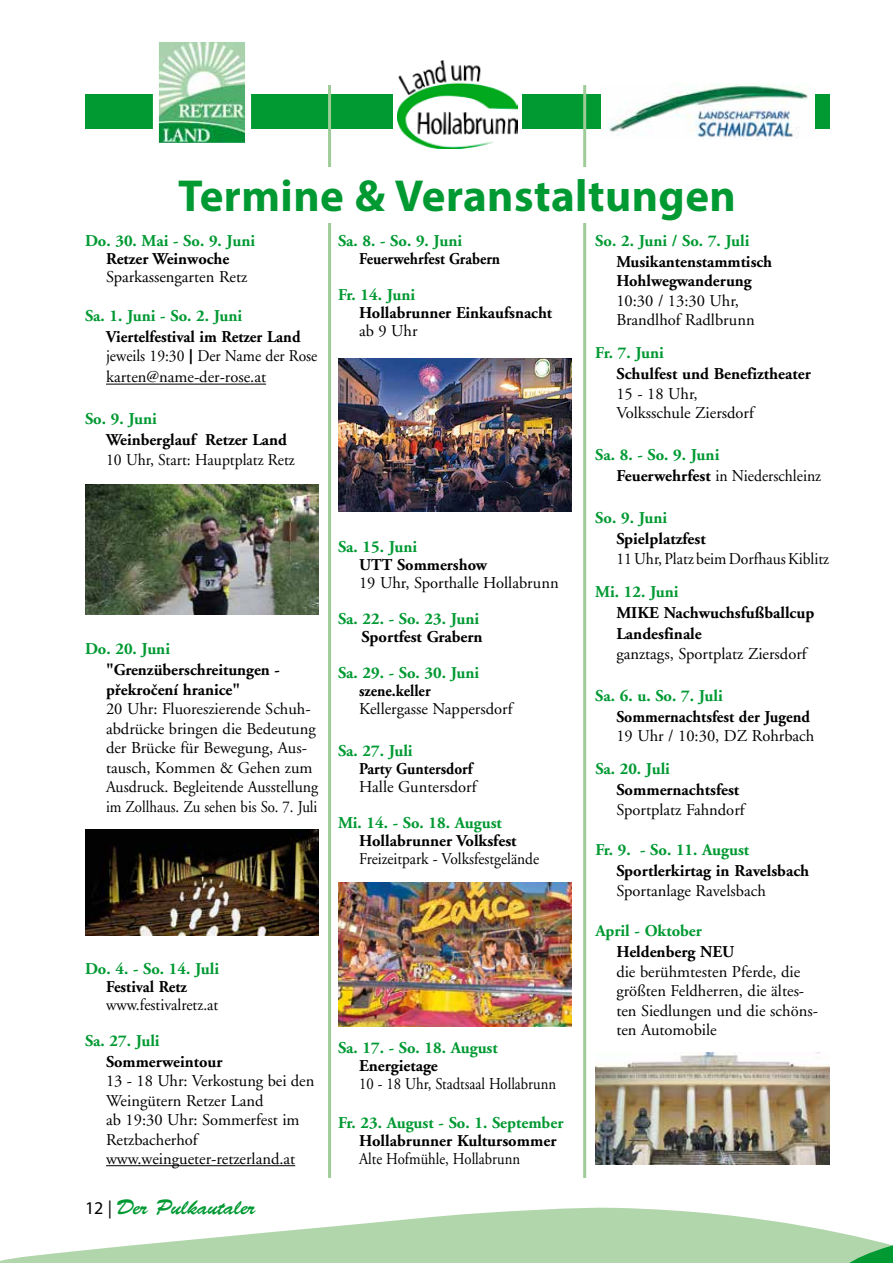
<style>
.page{position:relative;width:893px;height:1263px;background:#fff}
.page>*{position:absolute;margin:0;border:0;box-sizing:border-box;transform-origin:0 0}
.t1{font:700 45px "Myriad Pro";letter-spacing:.01em;color:#009932}
.t2{font:21px "Brush Script Std";color:#009932}
.t3{font:16.5px/19.5px "Adobe Garamond";color:#000}
.t4{font:700 16.5px "Adobe Garamond";color:#009932}
.t5{font:700 16.5px/19.5px "Adobe Garamond";color:#000}
.t6{font:16.5px/21px "Adobe Garamond";color:#000;scale:.95 1}
.t7{font:700 16.5px/19.5px "Adobe Garamond";color:#000;scale:.96 1}
.t8{font:16.5px "Adobe Garamond";color:#000;scale:.89 1}
.t9{font:16.5px "Adobe Garamond";color:#000;scale:.93 1}
.t10{font:700 16.5px "Adobe Garamond";color:#000;scale:.92 1}
.t11{font:700 16.5px "Adobe Garamond";color:#000;scale:.91 1}
.t12{font:700 16.5px "Adobe Garamond";color:#000;scale:.95 1}
.s1{font-weight:400}
.s2{font-family:"Arial Rounded MT Bold";font-weight:400}
.s3{font-weight:700;color:#009932}
.s4{font-weight:700}
.s5{font-family:"Adobe Garamond Pro";font-weight:700}
.s6{font-family:"Myriad Pro";font-size:18px;color:#000}
</style>
<div class="page">
<svg style="left:0;top:1207px;width:842px;height:56px;fill:#b2d6ab"></svg>
<svg style="left:842px;top:1233px;width:51px;height:30px"></svg>
<div style="left:85px;top:95px;width:744px;height:34px;background:#009932"></div>
<img style="left:160px;top:43px;width:84px;height:99px">
<div style="left:153px;top:36px;width:98px;height:113px;border:6px solid #fff"></div>
<img style="left:602px;top:84px;width:212px;height:56px">
<div style="left:393px;top:61px;width:129px;height:88px;background:#fff"></div>
<img style="left:397px;top:61px;width:121px;height:88px">
<hr style="left:328px;top:85px;width:3px;height:1093px;background:#9ecc97">
<hr style="left:583px;top:85px;width:3px;height:1093px;background:#9ecc97">
<div style="left:85px;top:167px;width:744px;height:55px;background:#fff"></div>
<hr style="left:106px;top:384px;width:160px;height:1px;background:#000">
<hr style="left:106px;top:1165px;width:189px;height:1px;background:#000">
<img style="left:85px;top:485px;width:234px;height:129px">
<img style="left:595px;top:1052px;width:234px;height:113px">
<img style="left:85px;top:829px;width:234px;height:106px">
<img style="left:338px;top:882px;width:234px;height:145px">
<img style="left:338px;top:358px;width:234px;height:153px">
<h1 class="t1" style="left:178px;top:167px;width:559px">Termine &amp; Veranstaltungen</h1>
<p class="t4" style="left:85px;top:232px;width:172px">Do. 30. Mai - So. 9. Juni</p>
<p class="t5" style="left:106px;top:249px;width:125px">Retzer Weinwoche</p>
<p class="t3" style="left:106px;top:267px;width:143px">Sparkassengarten Retz</p>
<p class="t4" style="left:85px;top:307px;width:159px">Sa. 1. Juni - So. 2. Juni</p>
<p class="t7" style="left:106px;top:327px;width:222px">Viertelfestival im Retzer Land <span class="s1">jeweils 19:30</span> <span class="s2">|</span> <span class="s1">Der Name der Rose</span></p>
<p class="t3" style="left:106px;top:368px;width:162px">karten@name-der-rose.at</p>
<p class="t4" style="left:85px;top:410px;width:73px">So. 9. Juni</p>
<p class="t5" style="left:106px;top:431px;width:182px">Weinberglauf Retzer Land</p>
<p class="t6" style="left:106px;top:450px;width:200px">10 Uhr, Start: Hauptplatz Retz</p>
<p class="t4" style="left:595px;top:232px;width:156px">So. 2. Juni / So. 7. Juli</p>
<p class="t5" style="left:616px;top:252px;width:157px">Musikantenstammtisch<br>Hohlwegwanderung</p>
<p class="t3" style="left:616px;top:291px;width:140px">10:30 / 13:30 Uhr,<br>Brandlhof Radlbrunn</p>
<p class="t4" style="left:595px;top:344px;width:70px">Fr. 7. Juni</p>
<p class="t5" style="left:616px;top:365px;width:196px">Schulfest und Benefiztheater</p>
<p class="t3" style="left:616px;top:384px;width:139px">15 - 18 Uhr,<br>Volksschule Ziersdorf</p>
<p class="t6" style="left:616px;top:445px;width:217px;text-indent:-21px"><span class="s3">Sa. 8. - So. 9. Juni<br></span><span class="s4">Feuerwehrfest</span> in Niederschleinz</p>
<p class="t4" style="left:595px;top:509px;width:73px">So. 9. Juni</p>
<p class="t5" style="left:616px;top:530px;width:91px">Spielplatzfest</p>
<p class="t6" style="left:616px;top:549px;width:226px">11 Uhr, Platz beim Dorfhaus Kiblitz</p>
<p class="t4" style="left:595px;top:583px;width:85px">Mi. 12. Juni</p>
<p class="t5" style="left:616px;top:603px;width:200px;line-height:21px">MIKE Nachwuchsfußballcup<br>Landesfinale</p>
<p class="t3" style="left:616px;top:644px;width:192px">ganztags, Sportplatz Ziersdorf</p>
<p class="t4" style="left:595px;top:686px;width:129px">Sa. 6. u. So. 7. Juli</p>
<p class="t7" style="left:616px;top:707px;width:203px">Sommernachtsfest der Jugend</p>
<p class="t3" style="left:616px;top:726px;width:200px">19 Uhr / 10:30, DZ Rohrbach</p>
<p class="t4" style="left:595px;top:760px;width:76px">Sa. 20. Juli</p>
<p class="t5" style="left:616px;top:780px;width:124px">Sommernachtsfest</p>
<p class="t3" style="left:616px;top:800px;width:130px">Sportplatz Fahndorf</p>
<p class="t4" style="left:595px;top:841px;width:155px">Fr. 9. - So. 11. August</p>
<p class="t5" style="left:616px;top:861px;width:194px">Sportlerkirtag in Ravelsbach</p>
<p class="t3" style="left:616px;top:881px;width:151px">Sportanlage Ravelsbach</p>
<p class="t4" style="left:595px;top:922px;width:108px">April - Oktober</p>
<p class="t5" style="left:616px;top:942px;width:120px">Heldenberg NEU</p>
<p class="t3" style="left:616px;top:962px;width:203px">die berühmtesten Pferde, die größten Feldherren, die ältes&shy;ten Siedlungen und die schöns&shy;ten Automobile</p>
<p class="t4" style="left:338px;top:232px;width:126px">Sa. 8. - So. 9. Juni</p>
<p class="t11" style="left:359px;top:250px;width:156px">Feuerwehrfest Grabern</p>
<p class="t4" style="left:338px;top:286px;width:79px">Fr. 14. Juni</p>
<p class="t5" style="left:359px;top:303px;width:195px">Hollabrunner Einkaufsnacht</p>
<p class="t3" style="left:359px;top:321px;width:60px">ab 9 Uhr</p>
<p class="t4" style="left:338px;top:538px;width:81px">Sa. 15. Juni</p>
<p class="t5" style="left:359px;top:555px;width:129px">UTT Sommershow</p>
<p class="t3" style="left:359px;top:573px;width:201px">19 Uhr, Sporthalle Hollabrunn</p>
<p class="t4" style="left:338px;top:610px;width:143px">Sa. 22. - So. 23. Juni</p>
<p class="t5" style="left:362px;top:627px;width:122px">Sportfest Grabern</p>
<p class="t4" style="left:338px;top:664px;width:143px">Sa. 29. - So. 30. Juni</p>
<p class="t10" style="left:359px;top:682px;width:79px">szene.keller</p>
<p class="t3" style="left:359px;top:699px;width:155px">Kellergasse Nappersdorf</p>
<p class="t4" style="left:338px;top:742px;width:76px">Sa. 27. Juli</p>
<p class="t10" style="left:359px;top:760px;width:125px">Party Guntersdorf</p>
<p class="t3" style="left:359px;top:777px;width:119px">Halle Guntersdorf</p>
<p class="t4" style="left:338px;top:814px;width:165px">Mi. 14. - So. 18. August</p>
<p class="t5" style="left:359px;top:831px;width:159px">Hollabrunner Volksfest</p>
<p class="t9" style="left:359px;top:850px;width:195px">Freizeitpark - Volksfestgelände</p>
<p class="t4" style="left:85px;top:640px;width:87px">Do. 20. Juni</p>
<p class="t3" style="left:106px;top:660px;width:214px"><span class="s4">"Grenzüberschreitungen - p</span><span class="s5">ř</span><span class="s4">ekro</span><span class="s5">č</span><span class="s4">ení hranice"<br></span>20 Uhr: Fluoreszierende Schuh&shy;abdrücke bringen die Bedeutung der Brücke für Bewegung, Aus&shy;tausch, Kommen &amp; Gehen zum<br>Ausdruck. Begleitende Ausstellung im Zollhaus. Zu sehen bis So. 7. Juli</p>
<p class="t4" style="left:85px;top:959px;width:136px">Do. 4. - So. 14. Juli</p>
<p class="t12" style="left:106px;top:977px;width:87px">Festival Retz</p>
<p class="t6" style="left:106px;top:994px;width:120px">www.festivalretz.at</p>
<p class="t4" style="left:85px;top:1031px;width:76px">Sa. 27. Juli</p>
<p class="t5" style="left:106px;top:1052px;width:118px">Sommerweintour</p>
<p class="t3" style="left:106px;top:1071px;width:210px">13 - 18 Uhr: Verkostung bei den<br>Weingütern Retzer Land<br>ab 19:30 Uhr: Sommerfest im<br>Retzbacherhof www.weingueter-retzerland.at</p>
<p class="t4" style="left:338px;top:1039px;width:161px">Sa. 17. - So. 18. August</p>
<p class="t5" style="left:359px;top:1056px;width:80px">Energietage</p>
<p class="t8" style="left:359px;top:1075px;width:223px">10 - 18 Uhr, Stadtsaal Hollabrunn</p>
<p class="t4" style="left:338px;top:1114px;width:227px">Fr. 23. August - So. 1. September</p>
<p class="t5" style="left:359px;top:1131px;width:199px">Hollabrunner Kultursommer</p>
<p class="t8" style="left:359px;top:1150px;width:182px">Alte Hofmühle, Hollabrunn</p>
<p class="t2" style="left:85px;top:1195px;width:172px"><span class="s6">12 |</span> Der Pulkautaler</p>
</div>
